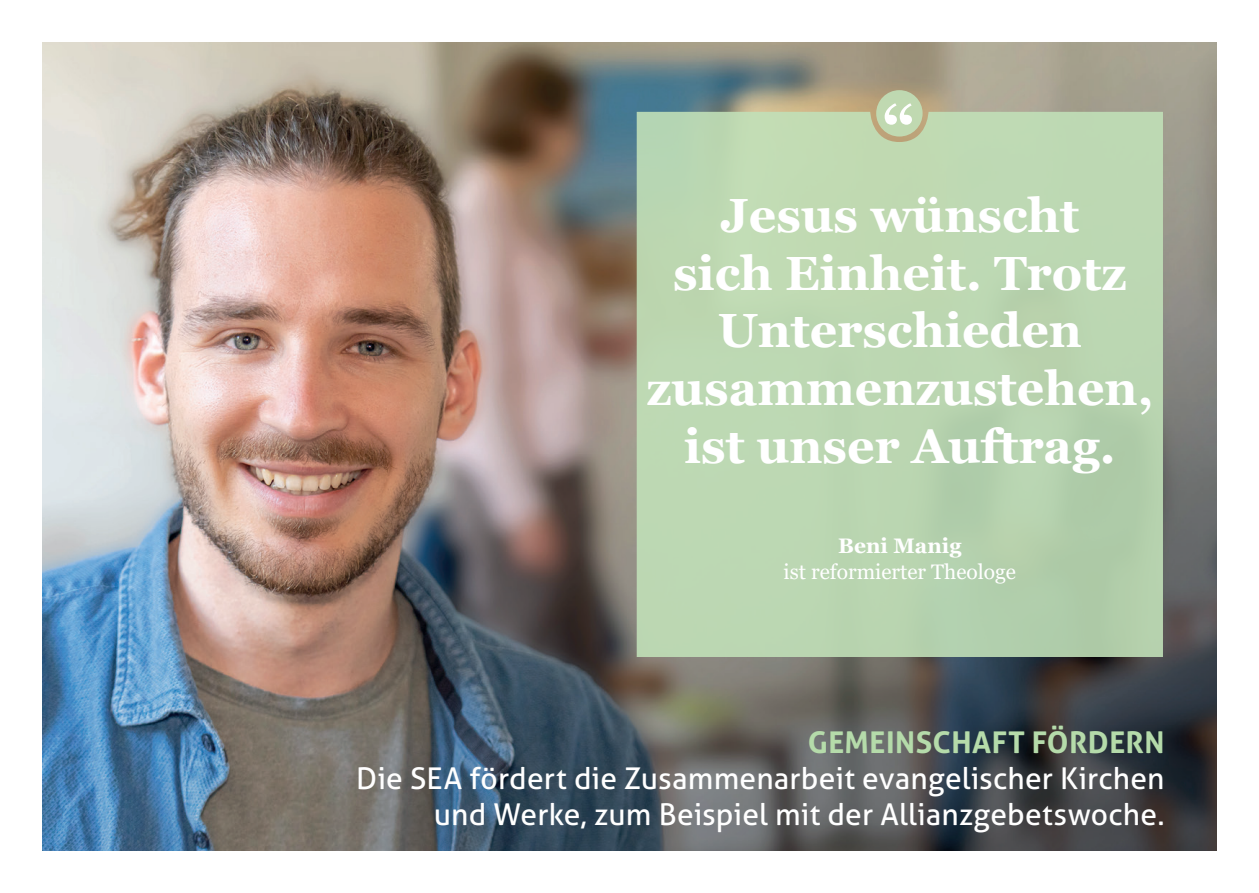
<style>
.page{position:relative;width:1259px;height:893px;background:#fff}
.page>*{position:absolute;margin:0;border:0;box-sizing:border-box;transform-origin:0 0}
.t1{font:700 62.4px "Georgia";color:#fff}
.t2{font:700 48px/57.6px "Georgia";color:#fff;text-align:center}
.t3{font:30px/36px "Aller";letter-spacing:.005em;color:#fff;text-align:right}
.t4{font:700 30px "Aller";letter-spacing:.015em;color:#b5dbaa}
.t5{font:21px "Georgia";color:#fff}
.t6{font:700 21px "Georgia";color:#fff}
</style>
<div class="page">
<img style="left:43px;top:43px;width:1173px;height:807px">
<svg style="left:637px;top:112px;width:526px;height:545px;background:#bad5b0"></svg>
<div style="left:876px;top:90px;width:46px;height:47px;background:#c0d9b1;border-radius:50%"></div>
<h1 class="t1" style="left:882px;top:88px;width:34px">“</h1>
<h2 class="t2" style="left:646px;top:187px;width:508px">Jesus wünscht<br>sich Einheit. Trotz<br>Unterschieden zusammenzustehen, ist unser Auftrag.</h2>
<p class="t6" style="left:838px;top:533px;width:125px">Beni Manig</p>
<p class="t5" style="left:783px;top:559px;width:234px">ist reformierter Theologe</p>
<p class="t4" style="left:808px;top:724px;width:358px">GEMEINSCHAFT FÖRDERN</p>
<p class="t3" style="left:356px;top:761px;width:810px">Die SEA fördert die Zusammenarbeit evangelischer Kirchen und Werke, zum Beispiel mit der Allianzgebetswoche.</p>
</div>
